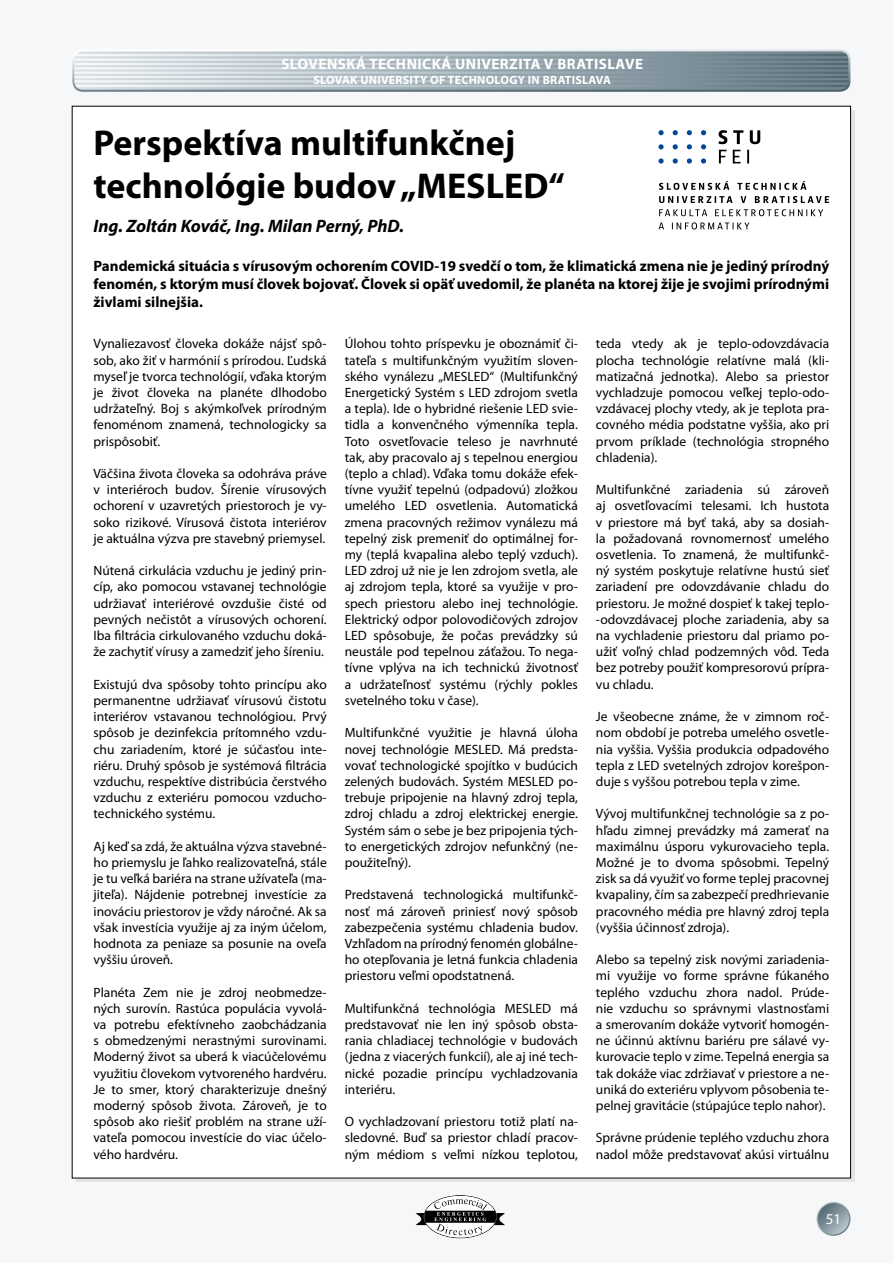
<style>
.page{position:relative;width:893px;height:1263px;background:#f6f7f8}
.page>*{position:absolute;margin:0;border:0;box-sizing:border-box;transform-origin:0 0}
.t1{font:700 36px/43.2px "Myriad Pro";color:#000}
.t2{font:italic 700 18px "Myriad Pro";color:#000}
.t3{font:700 15px/18px "Myriad Pro";color:#000;text-align:justify}
.t4{font:700 15px "Myriad Pro";color:#fff}
.t5{font:15px "Myriad Pro";color:#fff}
.t6{font:13.5px/16.2px "Myriad Pro";color:#000;text-align:justify}
.t7{font:700 12px "Myriad Pro";color:#fff}
</style>
<div class="page">
<div style="left:72px;top:106px;width:779px;height:1072px;background:#fff"></div>
<svg style="left:816px;top:1202px;width:34px;height:34px"></svg>
<svg style="left:818px;top:1203px;width:31px;height:31px"></svg>
<svg style="left:72px;top:49px;width:778px;height:43px"></svg>
<svg style="left:74px;top:51px;width:774px;height:39px;background:#a5b3ba"></svg>
<svg style="left:416px;top:1195px;width:89px;height:43px"></svg>
<svg style="left:659px;top:181px;width:70px;height:9px"></svg>
<svg style="left:737px;top:181px;width:69px;height:9px"></svg>
<svg style="left:659px;top:196px;width:74px;height:7px"></svg>
<svg style="left:740px;top:196px;width:6px;height:7px"></svg>
<svg style="left:755px;top:196px;width:74px;height:7px"></svg>
<svg style="left:659px;top:209px;width:48px;height:7px"></svg>
<svg style="left:715px;top:209px;width:108px;height:7px"></svg>
<svg style="left:659px;top:223px;width:5px;height:6px"></svg>
<svg style="left:672px;top:222px;width:77px;height:7px"></svg>
<svg style="left:658px;top:144px;width:6px;height:5px"></svg>
<svg style="left:658px;top:158px;width:6px;height:6px"></svg>
<svg style="left:673px;top:144px;width:5px;height:5px"></svg>
<svg style="left:673px;top:158px;width:5px;height:6px"></svg>
<svg style="left:687px;top:144px;width:5px;height:5px"></svg>
<svg style="left:658px;top:130px;width:6px;height:5px"></svg>
<svg style="left:673px;top:130px;width:5px;height:5px"></svg>
<svg style="left:687px;top:130px;width:5px;height:5px"></svg>
<svg style="left:687px;top:158px;width:5px;height:6px"></svg>
<svg style="left:701px;top:144px;width:5px;height:5px"></svg>
<svg style="left:701px;top:158px;width:5px;height:6px"></svg>
<svg style="left:701px;top:130px;width:5px;height:5px"></svg>
<svg style="left:719px;top:150px;width:30px;height:13px"></svg>
<svg style="left:718px;top:130px;width:42px;height:14px"></svg>
<p class="t4" style="left:281px;top:54px;width:19px">Slovenská</p>
<p class="t4" style="left:369px;top:54px;width:11px">technická</p>
<p class="t4" style="left:455px;top:54px;width:10px">univerzita</p>
<p class="t4" style="left:544px;top:54px;width:33px">v Bratislave</p>
<p class="t7" style="left:313px;top:72px;width:16px">Slovak</p>
<p class="t7" style="left:360px;top:72px;width:8px">university</p>
<p class="t7" style="left:430px;top:72px;width:27px">of technology</p>
<p class="t7" style="left:528px;top:72px;width:30px">in Bratislava</p>
<p class="t1" style="left:94px;top:120px;width:473px">Perspektíva multifunkčnej technológie budov „MESLED“</p>
<p class="t2" style="left:94px;top:214px;width:312px">Ing. Zoltán Kováč, Ing. Milan Perný, PhD.</p>
<p class="t3" style="left:94px;top:257px;width:737px">Pandemická situácia s vírusovým ochorením COVID-19 svedčí o tom, že klimatická zmena nie je jediný prírodný fenomén, s ktorým musí človek bojovať. Človek si opäť uvedomil, že planéta na ktorej žije je svojimi prírodnými živlami silnejšia.</p>
<p class="t6" style="left:94px;top:336px;width:235px">Vynaliezavosť človeka dokáže nájsť spô&shy;sob, ako žiť v harmónií s prírodou. Ľudská myseľ je tvorca technológií, vďaka ktorým je život človeka na planéte dlhodobo udržateľný. Boj s akýmkoľvek prírodným fenoménom znamená, technologicky sa prispôsobiť.</p>
<p class="t6" style="left:94px;top:465px;width:235px">Väčšina života človeka sa odohráva práve v interiéroch budov. Šírenie vírusových ochorení v uzavretých priestoroch je vy&shy;soko rizikové. Vírusová čistota interiérov je aktuálna výzva pre stavebný priemysel.</p>
<p class="t6" style="left:94px;top:562px;width:235px">Nútená cirkulácia vzduchu je jediný prin&shy;cíp, ako pomocou vstavanej technológie udržiavať interiérové ovzdušie čisté od pevných nečistôt a vírusových ochorení.<br>Iba filtrácia cirkulovaného vzduchu doká&shy;že zachytiť vírusy a zamedziť jeho šíreniu.</p>
<p class="t6" style="left:94px;top:676px;width:235px">Existujú dva spôsoby tohto princípu ako permanentne udržiavať vírusovú čistotu interiérov vstavanou technológiou. Prvý spôsob je dezinfekcia prítomného vzdu&shy;chu zariadením, ktoré je súčasťou inte&shy;riéru. Druhý spôsob je systémová filtrácia vzduchu, respektíve distribúcia čerstvého vzduchu z exteriéru pomocou vzducho&shy;technického systému.</p>
<p class="t6" style="left:94px;top:838px;width:235px">Aj keď sa zdá, že aktuálna výzva stavebné&shy;ho priemyslu je ľahko realizovateľná, stále je tu veľká bariéra na strane užívateľa (ma&shy;jiteľa). Nájdenie potrebnej investície za inováciu priestorov je vždy náročné. Ak sa však investícia využije aj za iným účelom, hodnota za peniaze sa posunie na oveľa vyššiu úroveň.</p>
<p class="t6" style="left:94px;top:984px;width:235px">Planéta Zem nie je zdroj neobmedze&shy;ných surovín. Rastúca populácia vyvolá&shy;va potrebu efektívneho zaobchádzania s obmedzenými nerastnými surovinami.<br>Moderný život sa uberá k viacúčelovému využitiu človekom vytvoreného hardvéru.<br>Je to smer, ktorý charakterizuje dnešný moderný spôsob života. Zároveň, je to spôsob ako riešiť problém na strane uží&shy;vateľa pomocou investície do viac účelo&shy;vého hardvéru.</p>
<p class="t6" style="left:345px;top:336px;width:235px">Úlohou tohto príspevku je oboznámiť či&shy;tateľa s multifunkčným využitím sloven&shy;ského vynálezu „MESLED“ (Multifunkčný Energetický Systém s LED zdrojom svetla a tepla). Ide o hybridné riešenie LED svie&shy;tidla a konvenčného výmenníka tepla.<br>Toto osvetľovacie teleso je navrhnuté tak, aby pracovalo aj s tepelnou energiou (teplo a chlad). Vďaka tomu dokáže efek&shy;tívne využiť tepelnú (odpadovú) zložkou umelého LED osvetlenia. Automatická zmena pracovných režimov vynálezu má tepelný zisk premeniť do optimálnej for&shy;my (teplá kvapalina alebo teplý vzduch).<br>LED zdroj už nie je len zdrojom svetla, ale aj zdrojom tepla, ktoré sa využije v pro&shy;spech priestoru alebo inej technológie.<br>Elektrický odpor polovodičových zdrojov LED spôsobuje, že počas prevádzky sú neustále pod tepelnou záťažou. To nega&shy;tívne vplýva na ich technickú životnosť a udržateľnosť systému (rýchly pokles svetelného toku v čase).</p>
<p class="t6" style="left:345px;top:724px;width:235px">Multifunkčné využitie je hlavná úloha novej technológie MESLED. Má predsta&shy;vovať technologické spojítko v budúcich zelených budovách. Systém MESLED po&shy;trebuje pripojenie na hlavný zdroj tepla, zdroj chladu a zdroj elektrickej energie.<br>Systém sám o sebe je bez pripojenia tých&shy;to energetických zdrojov nefunkčný (ne&shy;použiteľný).</p>
<p class="t6" style="left:345px;top:886px;width:235px">Predstavená technologická multifunkč&shy;nosť má zároveň priniesť nový spôsob zabezpečenia systému chladenia budov.<br>Vzhľadom na prírodný fenomén globálne&shy;ho otepľovania je letná funkcia chladenia priestoru veľmi opodstatnená.</p>
<p class="t6" style="left:345px;top:1000px;width:235px">Multifunkčná technológia MESLED má predstavovať nie len iný spôsob obsta&shy;rania chladiacej technológie v budovách (jedna z viacerých funkcií), ale aj iné tech&shy;nické pozadie princípu vychladzovania interiéru.</p>
<p class="t6" style="left:345px;top:1113px;width:235px">O vychladzovaní priestoru totiž platí na&shy;sledovné. Buď sa priestor chladí pracov&shy;ným médiom s veľmi nízkou teplotou,</p>
<p class="t6" style="left:596px;top:336px;width:235px">teda vtedy ak je teplo-odovzdávacia plocha technológie relatívne malá (kli&shy;matizačná jednotka). Alebo sa priestor vychladzuje pomocou veľkej teplo-odo&shy;vzdávacej plochy vtedy, ak je teplota pra&shy;covného média podstatne vyššia, ako pri prvom príklade (technológia stropného chladenia).</p>
<p class="t6" style="left:596px;top:481px;width:235px">Multifunkčné zariadenia sú zároveň aj osvetľovacími telesami. Ich hustota v priestore má byť taká, aby sa dosiah&shy;la požadovaná rovnomernosť umelého osvetlenia. To znamená, že multifunkč&shy;ný systém poskytuje relatívne hustú sieť zariadení pre odovzdávanie chladu do priestoru. Je možné dospieť k takej teplo--odovzdávacej ploche zariadenia, aby sa na vychladenie priestoru dal priamo po&shy;užiť voľný chlad podzemných vôd. Teda bez potreby použiť kompresorovú prípra&shy;vu chladu.</p>
<p class="t6" style="left:596px;top:708px;width:235px">Je všeobecne známe, že v zimnom roč&shy;nom období je potreba umelého osvetle&shy;nia vyššia. Vyššia produkcia odpadového tepla z LED svetelných zdrojov korešpon&shy;duje s vyššou potrebou tepla v zime.</p>
<p class="t6" style="left:596px;top:805px;width:235px">Vývoj multifunkčnej technológie sa z po&shy;hľadu zimnej prevádzky má zamerať na maximálnu úsporu vykurovacieho tepla.<br>Možné je to dvoma spôsobmi. Tepelný zisk sa dá využiť vo forme teplej pracovnej kvapaliny, čím sa zabezpečí predhrievanie pracovného média pre hlavný zdroj tepla (vyššia účinnosť zdroja).</p>
<p class="t6" style="left:596px;top:951px;width:235px">Alebo sa tepelný zisk novými zariadenia&shy;mi využije vo forme správne fúkaného teplého vzduchu zhora nadol. Prúde&shy;nie vzduchu so správnymi vlastnosťami a smerovaním dokáže vytvoriť homogén&shy;ne účinnú aktívnu bariéru pre sálavé vy&shy;kurovacie teplo v zime. Tepelná energia sa tak dokáže viac zdržiavať v priestore a ne&shy;uniká do exteriéru vplyvom pôsobenia te&shy;pelnej gravitácie (stúpajúce teplo nahor).</p>
<p class="t6" style="left:596px;top:1129px;width:235px">Správne prúdenie teplého vzduchu zhora nadol môže predstavovať akúsi virtuálnu</p>
<p class="t5" style="left:826px;top:1210px;width:17px">51</p>
</div>
